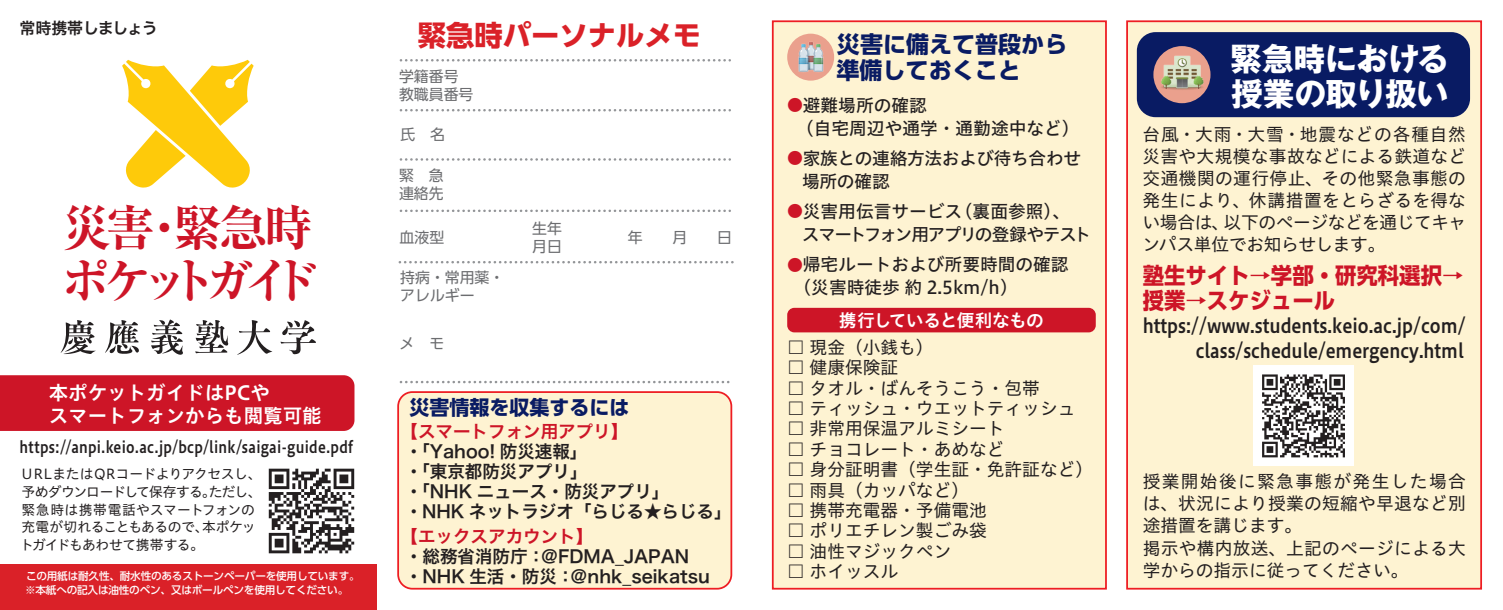
<style>
.page{position:relative;width:1503px;height:610px;background:#fff}
.page>*{position:absolute;margin:0;border:0;box-sizing:border-box;transform-origin:0 0}
.t1{font:700 expanded 48.75px/52.5px "Ryumin Pro";letter-spacing:-.245em;color:#cd1527}
.t2{font:700 expanded 48.75px "Ryumin Pro";letter-spacing:-.175em;color:#cd1527}
.t3{font:700 32px/35.5px "Gothic MB101 Pro";letter-spacing:-.015em;color:#fff}
.t4{font:700 28.25px "UD Shin Go Pro";color:#da2128}
.t5{font:700 23px/26.5px "UD Shin Go Pr 6";color:#091b63}
.t6{font:700 22.5px/24.5px "UD Shin Go Pro";color:#cd1527;scale:.95 1}
.t7{font:700 20px "UD Shin Go Pro";color:#091b63}
.t8{font:19.5px/25px "Hiragino UD Sans Std W6";color:#231f20;scale:.89 1}
.t9{font:19.5px/23px "Hiragino UD Sans Std W6";color:#fff}
.t10{font:17.75px/22.2px "Hiragino UD Sans Std W4";color:#231f20}
.t11{font:17.75px/22.2px "Hiragino UD Sans Std W4";letter-spacing:.02em;color:#231f20;text-align:right}
.t12{font:17.75px/23px "Hiragino UD Sans Std W5";color:#231f20}
.t13{font:17.75px/23px "Hiragino UD Sans Std W5";letter-spacing:-.065em;color:#231f20}
.t14{font:17.75px/23px "Hiragino UD Sans Std W5";letter-spacing:-.02em;color:#231f20}
.t15{font:17.75px "Hiragino UD Sans Std W6";letter-spacing:-.04em;color:#fff}
.t16{font:17.5px/20px "Hira Kaku Pro N W6";color:#231f20}
.t17{font:17.5px "Hira Kaku Pro N W6";color:#cd1527}
.t18{font:16px "Hiragino UD Sans Std W6";letter-spacing:.02em;color:#231f20;scale:.85 1}
.t19{font:16px "Hira Kaku Pro N W6";letter-spacing:-.04em;color:#231f20}
.t20{font:14.75px/17.8px "UD Shin Go Pro";color:#6c6d70}
.t21{font:13.75px/17.8px "Hiragino UD Sans Std W4";letter-spacing:-.03em;color:#231f20}
.t22{font:13.75px "Hiragino UD Sans Std W4";letter-spacing:.015em;color:#231f20}
.t23{font:500 10.75px "UD Shin Go Pro";letter-spacing:-.02em;color:#fff}
.s1{font-size:16px;color:#cd1527}
</style>
<div class="page">
<img style="left:268px;top:468px;width:87px;height:86px">
<div style="left:398px;top:392px;width:333px;height:196px;background:#fef3d2;border-radius:14px"></div>
<div style="left:397px;top:391px;width:335px;height:198px;border:2px solid #ee1d23;border-radius:14px"></div>
<div style="left:772px;top:21px;width:334px;height:567px;background:#fef3d2"></div>
<div style="left:772px;top:20px;width:334px;height:569px;border:2px solid #ee1d23"></div>
<div style="left:1127px;top:21px;width:354px;height:567px;background:#fef3d2"></div>
<div style="left:1126px;top:20px;width:355px;height:569px;border:2px solid #ee1d23"></div>
<div style="left:0;top:375px;width:354px;height:56px;background:#cd1527"></div>
<div style="left:0;top:564px;width:377px;height:45px;background:#da2128"></div>
<svg style="left:401px;top:158px;width:329px;height:3px"></svg>
<svg style="left:401px;top:209px;width:329px;height:3px"></svg>
<svg style="left:401px;top:59px;width:329px;height:2px"></svg>
<svg style="left:401px;top:109px;width:329px;height:2px"></svg>
<svg style="left:400px;top:261px;width:334px;height:2px"></svg>
<svg style="left:401px;top:380px;width:329px;height:3px"></svg>
<div style="left:787px;top:308px;width:308px;height:24px;background:#cd1527;border-radius:7px"></div>
<div style="left:787px;top:34px;width:47px;height:47px;background:#eaa08d;border-radius:50%"></div>
<img style="left:791px;top:37px;width:38px;height:38px">
<div style="left:1136px;top:32px;width:333px;height:85px;background:#091b63;border-radius:19px"></div>
<div style="left:1153px;top:46px;width:57px;height:57px;background:#eaa08d;border-radius:50%"></div>
<img style="left:1158px;top:47px;width:47px;height:48px">
<svg style="left:280px;top:320px;width:36px;height:34px"></svg>
<svg style="left:60px;top:320px;width:36px;height:34px"></svg>
<svg style="left:105px;top:320px;width:34px;height:34px"></svg>
<svg style="left:151px;top:319px;width:32px;height:36px"></svg>
<svg style="left:195px;top:320px;width:33px;height:33px"></svg>
<svg style="left:237px;top:320px;width:35px;height:35px"></svg>
<div style="left:1253px;top:364px;width:100px;height:101px;background:#fff"></div>
<svg style="left:1262px;top:374px;width:82px;height:83px"></svg>
<svg style="left:122px;top:60px;width:132px;height:128px"></svg>
<p class="t19" style="left:19px;top:14px;width:140px">常時携帯しましょう</p>
<h1 class="t2" style="left:62px;top:190px;width:252px">災害緊急時</h1>
<h1 class="t1" style="left:61px;top:198px;width:260px;text-indent:79px">・<br>ポケットガイド</h1>
<p class="t9" style="left:49px;top:379px;width:274px">本ポケットガイドはPCや<br>スマートフォンからも閲覧可能</p>
<p class="t18" style="left:19px;top:434px;width:394px">https://anpi.keio.ac j p. /bcp/link/saigai-guide.pdf</p>
<p class="t21" style="left:21px;top:464px;width:242px">URLまたはQRコードよりアクセスし、予めダウンロードして保存するただし、</p>
<p class="t21" style="left:202px;top:482px;width:15px">。</p>
<p class="t22" style="left:21px;top:499px;width:235px">緊急時は携帯電話やスマートフォンの</p>
<p class="t21" style="left:202px;top:517px;width:55px">本ポケッ</p>
<p class="t21" style="left:20px;top:517px;width:190px">充電が切れることもあるので、トガイドもあわせて携帯する。</p>
<p class="t23" style="left:25px;top:580px;width:325px">※本紙への記入は油性のペン、又はボールペンを使用してください。</p>
<p class="t23" style="left:26px;top:567px;width:335px">この用紙は耐久性、耐水性のあるストーンペーパーを使用しています。</p>
<h3 class="t4" style="left:418px;top:13px;width:285px">緊急時パーソナルメモ</h3>
<p class="t20" style="left:399px;top:67px;width:76px">学籍番号教職員番号</p>
<p class="t20" style="left:400px;top:125px;width:46px">氏　名</p>
<p class="t20" style="left:399px;top:166px;width:46px">緊　急連絡先</p>
<p class="t20" style="left:399px;top:228px;width:46px">血液型</p>
<p class="t20" style="left:400px;top:268px;width:106px">持病・常用薬・アレルギー</p>
<p class="t20" style="left:399px;top:334px;width:16px">メ</p>
<p class="t20" style="left:429px;top:334px;width:16px">モ</p>
<p class="t20" style="left:532px;top:219px;width:31px">生年月日</p>
<p class="t7" style="left:409px;top:391px;width:221px">災害情報を収集するには</p>
<p class="t17" style="left:400px;top:415px;width:229px">【スマートフォン用アプリ【</p>
<p class="t16" style="left:405px;top:440px;width:328px">・「Yahoo! 防災速報「<br>・「東京都防災アプリ「<br>・「NHK ニュース・防災アプリ「・NHK ネットラジオ「らじる★らじる「</p>
<p class="t17" style="left:400px;top:520px;width:194px">【エックスアカウント【</p>
<p class="t16" style="left:540px;top:545px;width:150px">＠FDMA_JAPAN</p>
<p class="t16" style="left:405px;top:545px;width:141px">・総務省消防庁：</p>
<p class="t16" style="left:405px;top:566px;width:171px">・NHK 生活・防災：</p>
<p class="t16" style="left:570px;top:566px;width:141px">＠nhk_seikatsu</p>
<p class="t5" style="left:810px;top:30px;width:259px;text-indent:27px">災害に備えて普段から　準備しておくこと</p>
<p class="t12" style="left:787px;top:92px;width:294px"><span class="s1">●</span>避難場所の確認<br>　（自宅周辺や通学・通勤途中など(</p>
<p class="t14" style="left:802px;top:146px;width:280px;text-indent:-15px"><span class="s1">●</span>家族との連絡方法および待ち合わせ場所の確認</p>
<p class="t12" style="left:955px;top:199px;width:117px">（裏面参照、(</p>
<p class="t13" style="left:802px;top:199px;width:291px;text-indent:-15px"><span class="s1">●</span>災害用伝言サービス<br>スマートフォン用アプリの登録やテスト</p>
<p class="t12" style="left:787px;top:252px;width:283px"><span class="s1">●</span>帰宅ルートおよび所要時間の確認　（災害時徒歩約 2.5km h/ (</p>
<p class="t15" style="left:839px;top:306px;width:206px">携行していると便利なもの</p>
<p class="t10" style="left:787px;top:335px;width:148px">□ 現金（小銭も(</p>
<p class="t10" style="left:787px;top:355px;width:112px">□ 健康保険証</p>
<p class="t10" style="left:787px;top:375px;width:254px">□ タオル・ばんそうこう・包帯</p>
<p class="t10" style="left:787px;top:396px;width:290px">□ ティッシュ・ウエットティッシュ</p>
<p class="t10" style="left:787px;top:416px;width:219px">□ 非常用保温アルミシート</p>
<p class="t10" style="left:787px;top:437px;width:219px">□ チョコレート・あめなど</p>
<p class="t10" style="left:787px;top:457px;width:307px">□ 身分証明書（学生証・免許証など(</p>
<p class="t10" style="left:787px;top:477px;width:183px">□ 雨具（カッパなど(</p>
<p class="t10" style="left:787px;top:498px;width:201px">□ 携帯充電器・予備電池</p>
<p class="t10" style="left:787px;top:518px;width:201px">□ ポリエチレン製ごみ袋</p>
<p class="t10" style="left:787px;top:538px;width:166px">□ 油性マジックペン</p>
<p class="t10" style="left:787px;top:559px;width:112px">□ ホイッスル</p>
<h2 class="t3" style="left:1230px;top:37px;width:220px">緊急時における授業の取り扱い</h2>
<p class="t11" style="left:1142px;top:122px;width:325px">台風・大雨・大雪・地震などの各種自然災害や大規模な事故などによる鉄道など交通機関の運行停止、その他緊急事態の発生により、休講措置をとらざるを得な以下のページなどを通じてキャ</p>
<p class="t10" style="left:1142px;top:210px;width:244px">い場合は、<br>ンパス単位でお知らせします。</p>
<p class="t6" style="left:1142px;top:263px;width:339px">塾生サイト→学部・研究科選択→授業→スケジュール</p>
<p class="t8" style="left:1142px;top:312px;width:364px">https://www.students.keio.ac j p. /com/　　　class/schedule/emergency.html</p>
<p class="t10" style="left:1142px;top:469px;width:325px">授業開始後に緊急事態が発生した場合は、状況により授業の短縮や早退など別途措置を講じます。<br>掲示や構内放送、上記のページによる大学からの指示に従ってください。</p>
</div>
